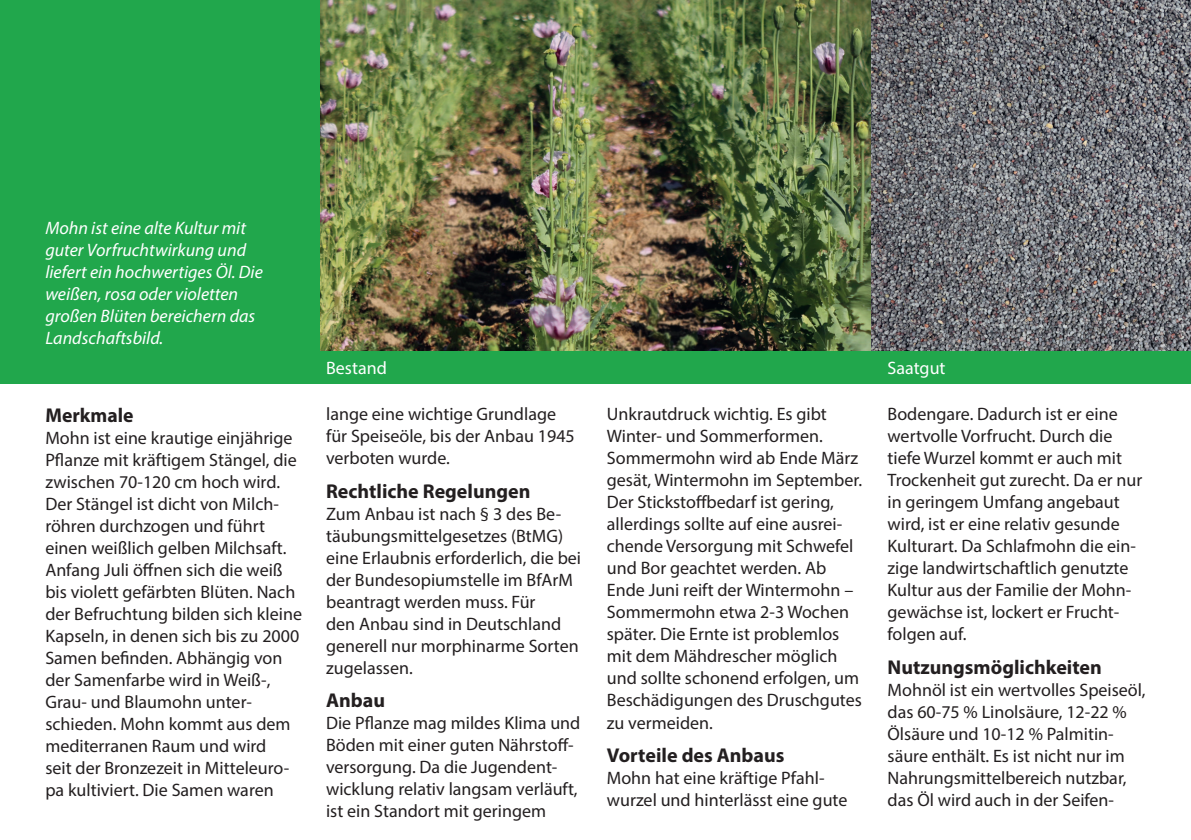
<style>
.page{position:relative;width:1191px;height:840px;background:#fff}
.page>*{position:absolute;margin:0;border:0;box-sizing:border-box;transform-origin:0 0}
.t1{font:700 20px "Myriad Pro";color:#231f20}
.t2{font:18px/22px "Myriad Pro";color:#231f20}
.t3{font:italic 18px/22px "Myriad Pro";color:#fff}
.t4{font:18px "Myriad Pro";color:#fff}
</style>
<div class="page">
<div style="left:0;top:0;width:1191px;height:383px;background:#21a74c"></div>
<img style="left:870px;top:0;width:321px;height:350px">
<img style="left:320px;top:0;width:550px;height:350px">
<p class="t3" style="left:45px;top:217px;width:219px">Mohn ist eine alte Kultur mit guter Vorfruchtwirkung und liefert ein hochwertiges Öl. Die weißen, rosa oder violetten großen Blüten bereichern das<br>Landschaftsbild.</p>
<p class="t1" style="left:45px;top:401px;width:90px">Merkmale</p>
<p class="t2" style="left:45px;top:426px;width:258px">Mohn ist eine krautige einjährige<br>Pflanze mit kräftigem Stängel, die zwischen 70-120 cm hoch wird.<br>Der Stängel ist dicht von Milch&shy;röhren durchzogen und führt einen weißlich gelben Milchsaft.<br>Anfang Juli öffnen sich die weiß bis violett gefärbten Blüten. Nach der Befruchtung bilden sich kleine<br>Kapseln, in denen sich bis zu 2000<br>Samen befinden. Abhängig von der Samenfarbe wird in Weiß-,<br>Grau- und Blaumohn unter&shy;schieden. Mohn kommt aus dem mediterranen Raum und wird<br>seit der Bronzezeit in Mitteleuro&shy;pa kultiviert. Die Samen waren</p>
<p class="t4" style="left:326px;top:356px;width:62px">Bestand</p>
<p class="t4" style="left:887px;top:356px;width:59px">Saatgut</p>
<p class="t2" style="left:326px;top:402px;width:250px">lange eine wichtige Grundlage für Speiseöle, bis der Anbau 1945 verboten wurde.</p>
<p class="t1" style="left:326px;top:477px;width:206px">Rechtliche Regelungen</p>
<p class="t2" style="left:326px;top:502px;width:257px">Zum Anbau ist nach § 3 des Be&shy;täubungsmittelgesetzes (BtMG) eine Erlaubnis erforderlich, die bei der Bundesopiumstelle im BfArM beantragt werden muss. Für<br>den Anbau sind in Deutschland generell nur morphinarme Sorten zugelassen.</p>
<p class="t1" style="left:326px;top:687px;width:60px">Anbau</p>
<p class="t2" style="left:326px;top:711px;width:256px">Die Pflanze mag mildes Klima und<br>Böden mit einer guten Nährstoff&shy;versorgung. Da die Jugendent&shy;wicklung relativ langsam verläuft, ist ein Standort mit geringem</p>
<p class="t2" style="left:607px;top:402px;width:257px">Unkrautdruck wichtig. Es gibt<br>Winter- und Sommerformen.<br>Sommermohn wird ab Ende März gesät, Wintermohn im September.<br>Der Stickstoffbedarf ist gering, allerdings sollte auf eine ausrei&shy;chende Versorgung mit Schwefel und Bor geachtet werden. Ab<br>Ende Juni reift der Wintermohn –<br>Sommermohn etwa 2-3 Wochen später. Die Ernte ist problemlos mit dem Mähdrescher möglich und sollte schonend erfolgen, um<br>Beschädigungen des Druschgutes zu vermeiden.</p>
<p class="t1" style="left:607px;top:741px;width:179px">Vorteile des Anbaus</p>
<p class="t2" style="left:607px;top:766px;width:242px">Mohn hat eine kräftige Pfahl&shy;wurzel und hinterlässt eine gute</p>
<p class="t2" style="left:887px;top:402px;width:256px">Bodengare. Dadurch ist er eine wertvolle Vorfrucht. Durch die tiefe Wurzel kommt er auch mit<br>Trockenheit gut zurecht. Da er nur in geringem Umfang angebaut wird, ist er eine relativ gesunde<br>Kulturart. Da Schlafmohn die ein&shy;zige landwirtschaftlich genutzte<br>Kultur aus der Familie der Mohn&shy;gewächse ist, lockert er Frucht&shy;folgen auf.</p>
<p class="t1" style="left:887px;top:653px;width:216px">Nutzungsmöglichkeiten</p>
<p class="t2" style="left:887px;top:678px;width:259px">Mohnöl ist ein wertvolles Speiseöl, das 60-75 % Linolsäure, 12-22 %<br>Ölsäure und 10-12 % Palmitin&shy;säure enthält. Es ist nicht nur im<br>Nahrungsmittelbereich nutzbar, das Öl wird auch in der Seifen-</p>
</div>
